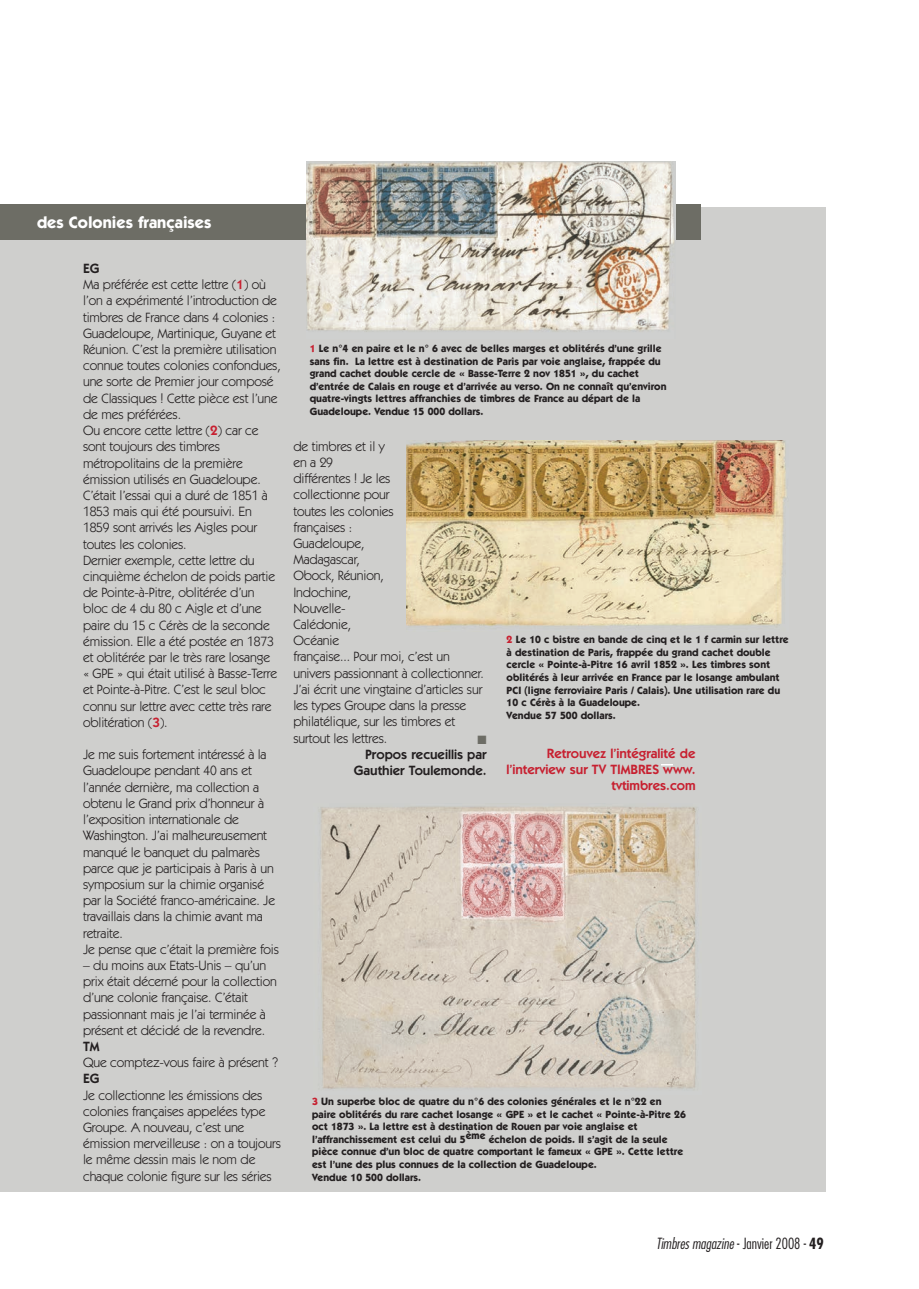
<style>
.page{position:relative;width:919px;height:1289px;background:#fff}
.page>*{position:absolute;margin:0;border:0;box-sizing:border-box;transform-origin:0 0}
.t1{font:700 16.5px "Itc Kabel";color:#fff}
.t2{font:italic 300 condensed 15px "Futura";color:#231f20}
.t3{font:13.5px/16.2px "Itc Kabel";letter-spacing:-.01em;color:#231f20}
.t4{font:600 13.5px/16.2px "Itc Kabel";color:#c72030;text-align:right}
.t5{font:600 13.5px/16.2px "Itc Kabel";color:#231f20;text-align:right}
.t6{font:12px "Zapf Dingbats";color:#6d6d65}
.t7{font:700 10.5px/12.6px "Itc Kabel";color:#231f20}
.s1{font-weight:600}
.s2{font-weight:600;color:#c72030}
.s3{color:#c72030}
.s4{font-style:normal}
.s5{font-family:"Futura Std";font-weight:700;font-style:normal}
</style>
<div class="page">
<div style="left:0;top:207px;width:825px;height:984px;background:#cfcfcd"></div>
<div style="left:0;top:204px;width:700px;height:35px;background:#6d6d65"></div>
<img style="left:306px;top:161px;width:370px;height:171px">
<img style="left:406px;top:440px;width:381px;height:187px">
<img style="left:320px;top:806px;width:376px;height:283px">
<svg style="left:661px;top:764px;width:12px;height:1px"></svg>
<p class="t1" style="left:37px;top:212px;width:176px">des Colonies françaises</p>
<p class="t3" style="left:83px;top:260px;width:199px"><span class="s1">EG<br></span>Ma préférée est cette lettre (<span class="s2">1</span>) où l’on a expérimenté l’introduction de timbres de France dans 4 colonies :<br>Guadeloupe, Martinique, Guyane et<br>Réunion. C’est la première utilisation connue toutes colonies confondues, une sorte de Premier jour composé de Classiques ! Cette pièce est l’une de mes préférées.<br>Ou encore cette lettre (<span class="s2">2</span>) car ce sont toujours des timbres métropolitains de la première émission utilisés en Guadeloupe.<br>C’était l’essai qui a duré de 1851 à<br>1853 mais qui été poursuivi. En<br>1859 sont arrivés les Aigles pour toutes les colonies.<br>Dernier exemple, cette lettre du cinquième échelon de poids partie de Pointe-à-Pitre, oblitérée d’un bloc de 4 du 80 c Aigle et d’une paire du 15 c Cérès de la seconde émission. Elle a été postée en 1873 et oblitérée par le très rare losange<br>« GPE » qui était utilisé à Basse-Terre et Pointe-à-Pitre. C’est le seul bloc connu sur lettre avec cette très rare oblitération (<span class="s2">3</span>).</p>
<p class="t3" style="left:83px;top:746px;width:197px">Je me suis fortement intéressé à la<br>Guadeloupe pendant 40 ans et l’année dernière, ma collection a obtenu le Grand prix d’honneur à l’exposition internationale de<br>Washington. J’ai malheureusement manqué le banquet du palmarès parce que je participais à Paris à un symposium sur la chimie organisé par la Société franco-américaine. Je travaillais dans la chimie avant ma retraite.<br>Je pense que c’était la première fois</p>
<p class="t3" style="left:83px;top:957px;width:195px">– du moins aux Etats-Unis – qu’un prix était décerné pour la collection d’une colonie française. C’était passionnant mais je l’ai terminée à présent et décidé de la revendre.</p>
<p class="t5" style="left:83px;top:1038px;width:18px">TM</p>
<p class="t3" style="left:83px;top:1054px;width:196px">Que comptez-vous faire à présent ?</p>
<p class="t5" style="left:83px;top:1070px;width:18px">EG</p>
<p class="t3" style="left:83px;top:1086px;width:199px">Je collectionne les émissions des colonies françaises appelées type Groupe. A nouveau, c’est une émission merveilleuse : on a toujours le même dessin mais le nom de chaque colonie figure sur les séries</p>
<p class="t7" style="left:310px;top:342px;width:358px"><span class="s3">1</span> Le n°4 en paire et le n° 6 avec de belles marges et oblitérés d’une grille sans fin. La lettre est à destination de Paris par voie anglaise, frappée du grand cachet double cercle de « Basse-Terre 2 nov 1851 », du cachet d’entrée de Calais en rouge et d’arrivée au verso. On ne connaît qu’environ quatre-vingts lettres affranchies de timbres de France au départ de la Guadeloupe. Vendue 15 000 dollars.</p>
<p class="t3" style="left:293px;top:438px;width:192px">de timbres et il y<br>en a 29<br>différentes ! Je les<br>collectionne pour<br>toutes les colonies<br>françaises :<br>Guadeloupe,<br>Madagascar,<br>Obock, Réunion,<br>Indochine,<br>Nouvelle-<br>Calédonie,<br>Océanie<br>française... Pour moi, c’est un univers passionnant à collectionner.<br>J’ai écrit une vingtaine d’articles sur les types Groupe dans la presse philatélique, sur les timbres et surtout les lettres.</p>
<p class="t5" style="left:354px;top:746px;width:134px">Propos recueillis par<br>Gauthier Toulemonde.</p>
<p class="t6" style="left:477px;top:734px;width:11px">■</p>
<p class="t7" style="left:506px;top:633px;width:283px"><span class="s3">2</span> Le 10 c bistre en bande de cinq et le 1 f carmin sur lettre à destination de Paris, frappée du grand cachet double cercle « Pointe-à-Pitre 16 avril 1852 ». Les timbres sont oblitérés à leur arrivée en France par le losange ambulant PCI (ligne ferroviaire Paris / Calais). Une utilisation rare du 10 c Cérès à la Guadeloupe.<br>Vendue 57 500 dollars.</p>
<p class="t4" style="left:506px;top:745px;width:191px">Retrouvez l’intégralité de l’interview sur TV TIMBRES www. tvtimbres.com</p>
<p class="t7" style="left:312px;top:1095px;width:375px"><span class="s3">3</span> Un superbe bloc de quatre du n°6 des colonies générales et le n°22 en paire oblitérés du rare cachet losange « GPE » et le cachet « Pointe-à-Pitre 26 oct 1873 ». La lettre est à destination de Rouen par voie anglaise et l’affranchissement est celui du 5ème échelon de poids. Il s’agit de la seule pièce connue d’un bloc de quatre comportant le fameux « GPE ». Cette lettre est l’une des plus connues de la collection de Guadeloupe.<br>Vendue 10 500 dollars.</p>
<p class="t2" style="left:656px;top:1234px;width:169px">Timbres magazine <span class="s4">- Janvier 2008 -</span> <span class="s5">49</span></p>
</div>
